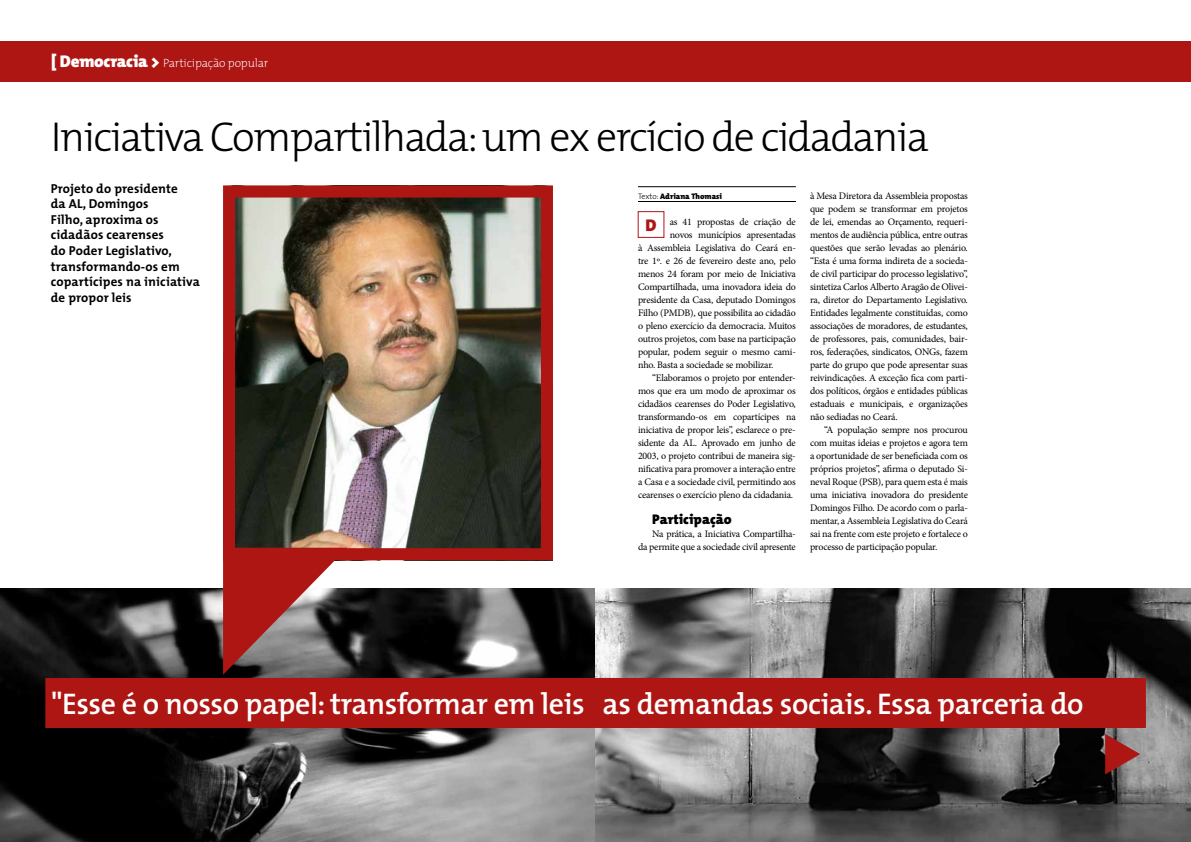
<style>
.page{position:relative;width:1191px;height:842px;background:#fff}
.page>*{position:absolute;margin:0;border:0;box-sizing:border-box;transform-origin:0 0}
.t1{font:300 42px "T Mix";letter-spacing:-.04em;color:#000}
.t2{font:600 30px "T Mix";letter-spacing:-.015em;color:#fff}
.t3{font:800 17px "T Mix";color:#ae1613}
.t4{font:800 14px "T Mix";color:#000}
.t5{font:700 13px/15.6px "T Mix";letter-spacing:.01em;color:#000}
.t6{font:200 12px "T Mix";letter-spacing:-.015em;color:#fff}
.t7{font:10px/13px "Minion Pro";letter-spacing:-.02em;color:#000;text-align:justify}
.t8{font:800 8px "T Mix";color:#000}
.s1{font-weight:800;font-size:17px}
.s2{font-weight:300}
</style>
<div class="page">
<img style="left:236px;top:199px;width:304px;height:348px">
<div style="left:223px;top:186px;width:330px;height:374px;border:12px solid #ae1613"></div>
<div style="left:0;top:41px;width:1191px;height:41px;background:#ae1613"></div>
<hr style="left:638px;top:186px;width:158px;height:1px;background:#000">
<hr style="left:638px;top:201px;width:158px;height:1px;background:#000">
<img style="left:0;top:589px;width:1191px;height:253px">
<div style="left:45px;top:678px;width:1100px;height:50px;background:#ae1613"></div>
<svg style="left:223px;top:548px;width:124px;height:127px;background:#934745"></svg>
<svg style="left:1105px;top:734px;width:35px;height:40px"></svg>
<div style="left:638px;top:211px;width:26px;height:27px;border:1px solid #ae1613"></div>
<p class="t6" style="left:51px;top:53px;width:219px"><span class="s1">[ Democracia &gt;</span> Participação popular</p>
<h1 class="t1" style="left:51px;top:102px;width:879px">I niciativa Compartilhada: um ex ercício de cidadania</h1>
<h3 class="t5" style="left:51px;top:180px;width:150px">Projeto do presidente<br>da AL, Domingos<br>Filho, aproxima os cidadãos cearenses<br>do Poder Legislativo, transformando-os em copartícipes na iniciativa de propor leis</h3>
<p class="t8" style="left:638px;top:189px;width:85px"><span class="s2">Texto:</span> Adriana Thomasi</p>
<p class="t7" style="left:670px;top:215px;width:128px">as 41 propostas de criação de</p>
<p class="t7" style="left:670px;top:228px;width:128px">novos municípios apresentadas</p>
<p class="t7" style="left:638px;top:241px;width:159px">à Assembleia Legislativa do Ceará en-</p>
<p class="t7" style="left:638px;top:254px;width:159px">tre 1º. e 26 de fevereiro deste ano, pelo</p>
<p class="t7" style="left:638px;top:267px;width:159px">menos 24 foram por meio de Iniciativa</p>
<p class="t7" style="left:638px;top:280px;width:159px">Compartilhada, uma inovadora ideia do</p>
<p class="t7" style="left:638px;top:293px;width:159px">presidente da Casa, deputado Domingos</p>
<p class="t7" style="left:638px;top:306px;width:159px">Filho (PMDB), que possibilita ao cidadão</p>
<p class="t7" style="left:638px;top:319px;width:159px">o pleno exercício da democracia. Muitos</p>
<p class="t7" style="left:638px;top:332px;width:159px">outros projetos, com base na participação</p>
<p class="t7" style="left:638px;top:345px;width:159px">popular, podem seguir o mesmo cami-</p>
<p class="t7" style="left:638px;top:358px;width:137px">nho. Basta a sociedade se mobilizar.</p>
<p class="t7" style="left:652px;top:371px;width:145px">“Elaboramos o projeto por entender-</p>
<p class="t7" style="left:638px;top:384px;width:159px">mos que era um modo de aproximar os</p>
<p class="t7" style="left:638px;top:397px;width:159px">cidadãos cearenses do Poder Legislativo,</p>
<p class="t7" style="left:638px;top:410px;width:159px">transformando-os em copartícipes na</p>
<p class="t7" style="left:638px;top:423px;width:159px">iniciativa de propor leis”, esclarece o pre-</p>
<p class="t7" style="left:638px;top:436px;width:159px">sidente da AL. Aprovado em junho de</p>
<p class="t7" style="left:638px;top:449px;width:159px">2003, o projeto contribui de maneira sig-</p>
<p class="t7" style="left:638px;top:462px;width:159px">nificativa para promover a interação entre</p>
<p class="t7" style="left:638px;top:475px;width:159px">a Casa e a sociedade civil, permitindo aos</p>
<p class="t7" style="left:638px;top:488px;width:157px">cearenses o exercício pleno da cidadania.</p>
<h3 class="t4" style="left:652px;top:507px;width:81px">Participação</h3>
<p class="t7" style="left:638px;top:527px;width:159px;text-align:right">Na prática, a Iniciativa Compartilha-<br>da permite que a sociedade civil apresente</p>
<h3 class="t3" style="left:645px;top:210px;width:13px">D</h3>
<p class="t7" style="left:810px;top:189px;width:159px">à Mesa Diretora da Assembleia propostas que podem se transformar em projetos de lei, emendas ao Orçamento, requeri&shy;mentos de audiência pública, entre outras questões que serão levadas ao plenário. “Esta é uma forma indireta de a socieda&shy;de civil participar do processo legislativo”, sintetiza Carlos Alberto Aragão de Olivei&shy;ra, diretor do Departamento Legislativo.<br>Entidades legalmente constituídas, como associações de moradores, de estudantes, de professores, pais, comunidades, bair&shy;ros, federações, sindicatos, ONGs, fazem parte do grupo que pode apresentar suas reivindicações. A exceção fica com parti&shy;dos políticos, órgãos e entidades públicas estaduais e municipais, e organizações não sediadas no Ceará.</p>
<p class="t7" style="left:810px;top:423px;width:159px;text-indent:14px">“A população sempre nos procurou com muitas ideias e projetos e agora tem a oportunidade de ser beneficiada com os próprios projetos”, afirma o deputado Si&shy;neval Roque (PSB), para quem esta é mais uma iniciativa inovadora do presidente Domingos Filho. De acordo com o parla&shy;mentar, a Assembleia Legislativa do Ceará sai na frente com este projeto e fortalece o processo de participação popular.</p>
<h2 class="t2" style="left:51px;top:679px;width:1034px">"Esse é o nosso papel: transformar em leis as demandas sociais. Essa parceria do</h2>
</div>
